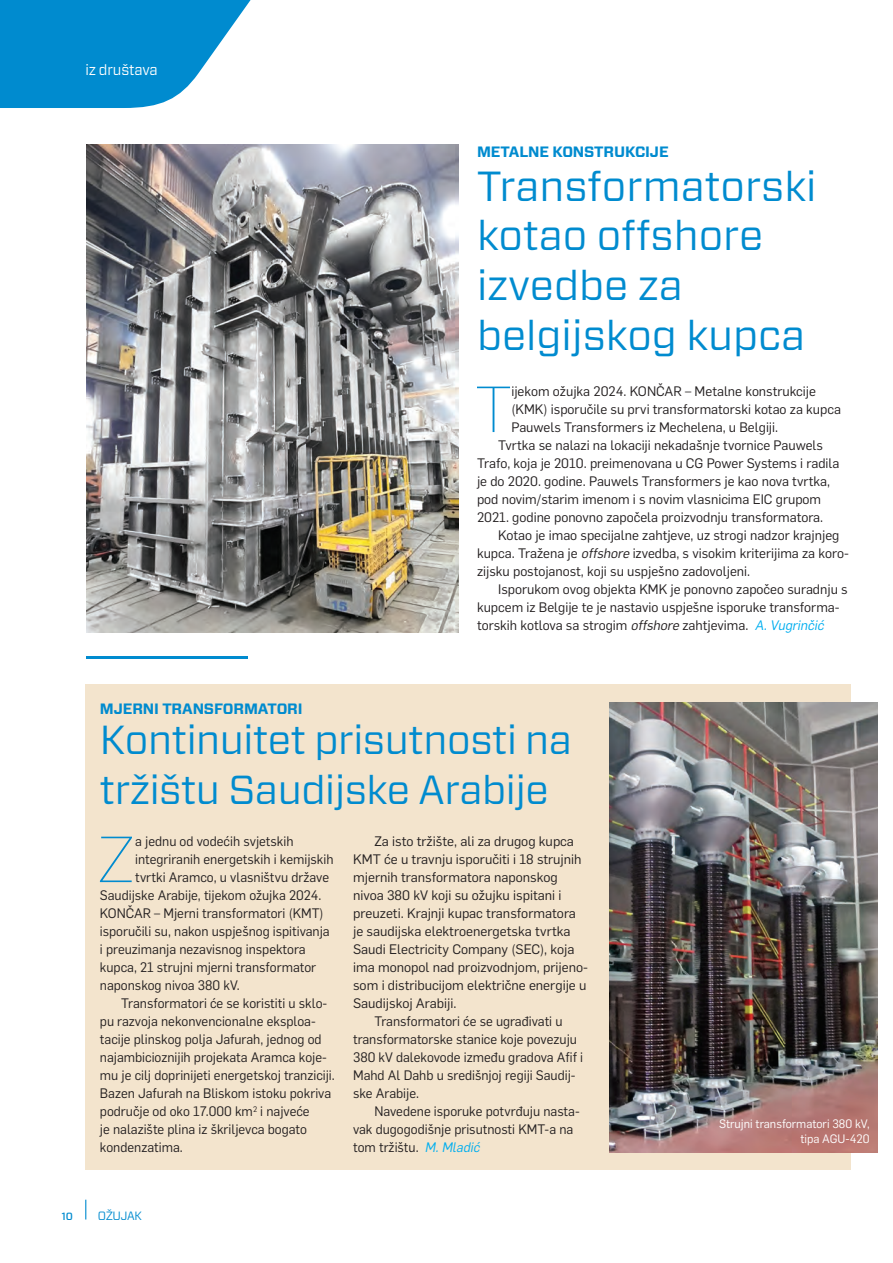
<style>
.page{position:relative;width:893px;height:1263px;background:#fff}
.page>*{position:absolute;margin:0;border:0;box-sizing:border-box;transform-origin:0 0}
.tekst{font:100 64.95px "Forza";color:#008bcf}
.naslov{font:42px/49.5px "Forza";color:#008bcf}
.naslov-2{font:40.5px/49.5px "Forza";letter-spacing:-.01em;color:#008bcf}
.podnaslov_verzal{font:700 15px "Forza";letter-spacing:-.01em;color:#008bcf}
.uvodni_plavi{font:15px "Forza";letter-spacing:-.01em;color:#fff;scale:.96 1}
.tekst-2{font:13.5px/18px "Flama";color:#231f20}
.potpis{font:12px/15px "Flama";color:#fff;text-align:right}
.t1{font:12px "Forza";letter-spacing:-.025em;color:#008bcf}
.t2{font:500 10.5px "Forza";color:#008bcf}
.s1{font-style:italic}
.s2{font-style:italic;color:#00aeef}
</style>
<div class="page">
<svg style="left:85px;top:1200px;width:1px;height:19px"></svg>
<div style="left:85px;top:684px;width:766px;height:485px;background:#f3e4cd"></div>
<svg style="left:0;top:0;width:251px;height:108px"></svg>
<hr style="left:86px;top:657px;width:162px;height:2px;background:#008bcf">
<img style="left:609px;top:702px;width:269px;height:450px">
<img style="left:86px;top:145px;width:372px;height:487px">
<p class="uvodni_plavi" style="left:85px;top:60px;width:77px">iz društava</p>
<p class="podnaslov_verzal" style="left:100px;top:699px;width:204px">MJERNI TRANSFORMATORI</p>
<p class="podnaslov_verzal" style="left:477px;top:141px;width:193px">METALNE KONSTRUKCIJE</p>
<p class="naslov" style="left:477px;top:161px;width:341px">Transformatorski kotao offshore izvedbe za belgijskog kupca</p>
<p class="tekst" style="left:476px;top:364px;width:37px">T</p>
<p class="tekst-2" style="left:511px;top:381px;width:331px">ijekom ožujka 2024. KONČAR – Metalne konstrukcije (KMK) isporučile su prvi transformatorski kotao za kupca<br>Pauwels Transformers iz Mechelena, u Belgiji.</p>
<p class="tekst-2" style="left:477px;top:435px;width:364px;text-indent:21px">Tvrtka se nalazi na lokaciji nekadašnje tvornice Pauwels Trafo, koja je 2010. preimenovana u CG Power Systems i radila je do 2020. godine. Pauwels Transformers je kao nova tvrtka, pod novim/starim imenom i s novim vlasnicima EIC grupom 2021. godine ponovno započela proizvodnju transformatora.</p>
<p class="tekst-2" style="left:477px;top:525px;width:373px;text-indent:21px">Kotao je imao specijalne zahtjeve, uz strogi nadzor krajnjeg kupca. Tražena je <span class="s1">offshore</span> izvedba, s visokim kriterijima za koro&shy;zijsku postojanost, koji su uspješno zadovoljeni.</p>
<p class="tekst-2" style="left:477px;top:579px;width:372px;text-indent:21px">Isporukom ovog objekta KMK je ponovno započeo suradnju s kupcem iz Belgije te je nastavio uspješne isporuke transforma&shy;torskih kotlova sa strogim <span class="s1">offshore</span> zahtjevima. <span class="s2">A.Vugrinčić</span></p>
<p class="naslov-2" style="left:100px;top:715px;width:474px">Kontinuitet prisutnosti na tržištu Saudijske Arabije</p>
<p class="tekst" style="left:97px;top:814px;width:40px">Z</p>
<p class="tekst-2" style="left:135px;top:831px;width:160px">a jednu od vodećih svjetskih</p>
<p class="tekst-2" style="left:353px;top:831px;width:236px;text-indent:21px">Za isto tržište, ali za drugog kupca KMT će u travnju isporučiti i 18 strujnih mjernih transformatora naponskog nivoa 380 kV koji su ožujku ispitani i preuzeti. Krajnji kupac transformatora je saudijska elektroenergetska tvrtka Saudi Electricity Company (SEC), koja ima monopol nad proizvodnjom, prijeno&shy;som i distribucijom električne energije u Saudijskoj Arabiji.</p>
<p class="tekst-2" style="left:353px;top:1011px;width:231px;text-indent:21px">Transformatori će se ugrađivati u transformatorske stanice koje povezuju 380 kV dalekovode između gradova Afif i Mahd Al Dahb u središnjoj regiji Saudij&shy;ske Arabije.</p>
<p class="tekst-2" style="left:353px;top:1101px;width:228px;text-indent:21px">Navedene isporuke potvrđuju nasta&shy;vak dugogodišnje prisutnosti KMT-a na tom tržištu. <span class="s2">M.Mladić</span></p>
<p class="tekst-2" style="left:135px;top:849px;width:200px">integriranih energetskih i kemijskih</p>
<p class="tekst-2" style="left:135px;top:867px;width:195px">tvrtki Aramco, u vlasništvu države</p>
<p class="tekst-2" style="left:100px;top:885px;width:223px">Saudijske Arabije, tijekom ožujka 2024.</p>
<p class="tekst-2" style="left:100px;top:903px;width:225px">KONČAR – Mjerni transformatori (KMT)</p>
<p class="tekst-2" style="left:100px;top:921px;width:231px">isporučili su, nakon uspješnog ispitivanja</p>
<p class="tekst-2" style="left:100px;top:939px;width:207px">i preuzimanja nezavisnog inspektora</p>
<p class="tekst-2" style="left:100px;top:957px;width:218px">kupca, 21 strujni mjerni transformator</p>
<p class="tekst-2" style="left:100px;top:975px;width:141px">naponskog nivoa 380 kV.</p>
<p class="tekst-2" style="left:100px;top:993px;width:236px;text-indent:21px">Transformatori će se koristiti u sklo&shy;pu razvoja nekonvencionalne eksploa&shy;tacije plinskog polja Jafurah, jednog od najambicioznijih projekata Aramca koje&shy;mu je cilj doprinijeti energetskoj tranziciji.<br>Bazen Jafurah na Bliskom istoku pokriva područje od oko 17.000 km<sup>2</sup> i najveće<br>je nalazište plina iz škriljevca bogato kondenzatima.</p>
<p class="t2" style="left:62px;top:1209px;width:13px">10</p>
<p class="t1" style="left:98px;top:1207px;width:46px">OŽUJAK</p>
<p class="potpis" style="left:719px;top:1115px;width:152px">Strujni transformatori 380 kV, tipa AGU-420</p>
</div>
